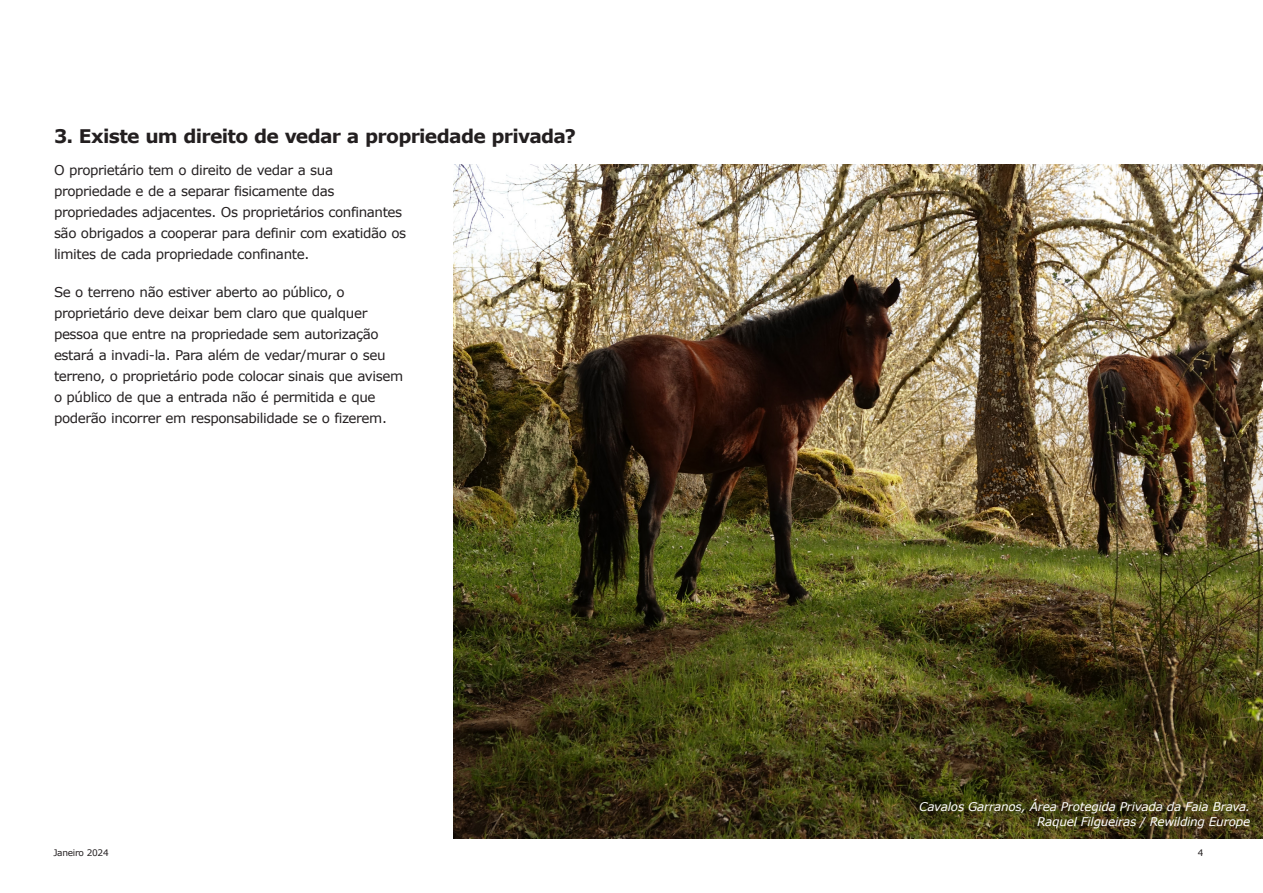
<style>
.page{position:relative;width:1263px;height:893px;background:#fff}
.page>*{position:absolute;margin:0;border:0;box-sizing:border-box;transform-origin:0 0}
.Heading_1{font:700 18.75px "Verdana";letter-spacing:-.04em;color:#231f20}
.Body_text{font:13.5px/21px "Verdana";letter-spacing:-.03em;color:#231f20}
.Captions{font:italic 12px "Verdana";letter-spacing:-.02em;color:#fff}
.t1{font:9px "Verdana";letter-spacing:-.03em;color:#231f20}
</style>
<div class="page">
<img style="left:453px;top:165px;width:810px;height:674px">
<p class="Heading_1" style="left:54px;top:123px;width:523px">3. Existe um direito de vedar a propriedade privada?</p>
<p class="Body_text" style="left:54px;top:160px;width:354px">O proprietário tem o direito de vedar a sua propriedade e de a separar fisicamente das propriedades adjacentes. Os proprietários confinantes são obrigados a cooperar para definir com exatidão os limites de cada propriedade confinante.</p>
<p class="Body_text" style="left:54px;top:282px;width:351px">Se o terreno não estiver aberto ao público, o proprietário deve deixar bem claro que qualquer pessoa que entre na propriedade sem autorização estará a invadi-la. Para além de vedar/murar o seu terreno, o proprietário pode colocar sinais que avisem o público de que a entrada não é permitida e que poderão incorrer em responsabilidade se o fizerem.</p>
<p class="t1" style="left:53px;top:847px;width:57px">Janeiro 2024</p>
<p class="Captions" style="left:919px;top:799px;width:333px">Cavalos Garranos, Área Protegida Privada da Faia Brava.</p>
<p class="Captions" style="left:1037px;top:814px;width:215px">Raquel Filgueiras / Rewilding Europe</p>
<p class="t1" style="left:1198px;top:847px;width:7px">4</p>
</div>
